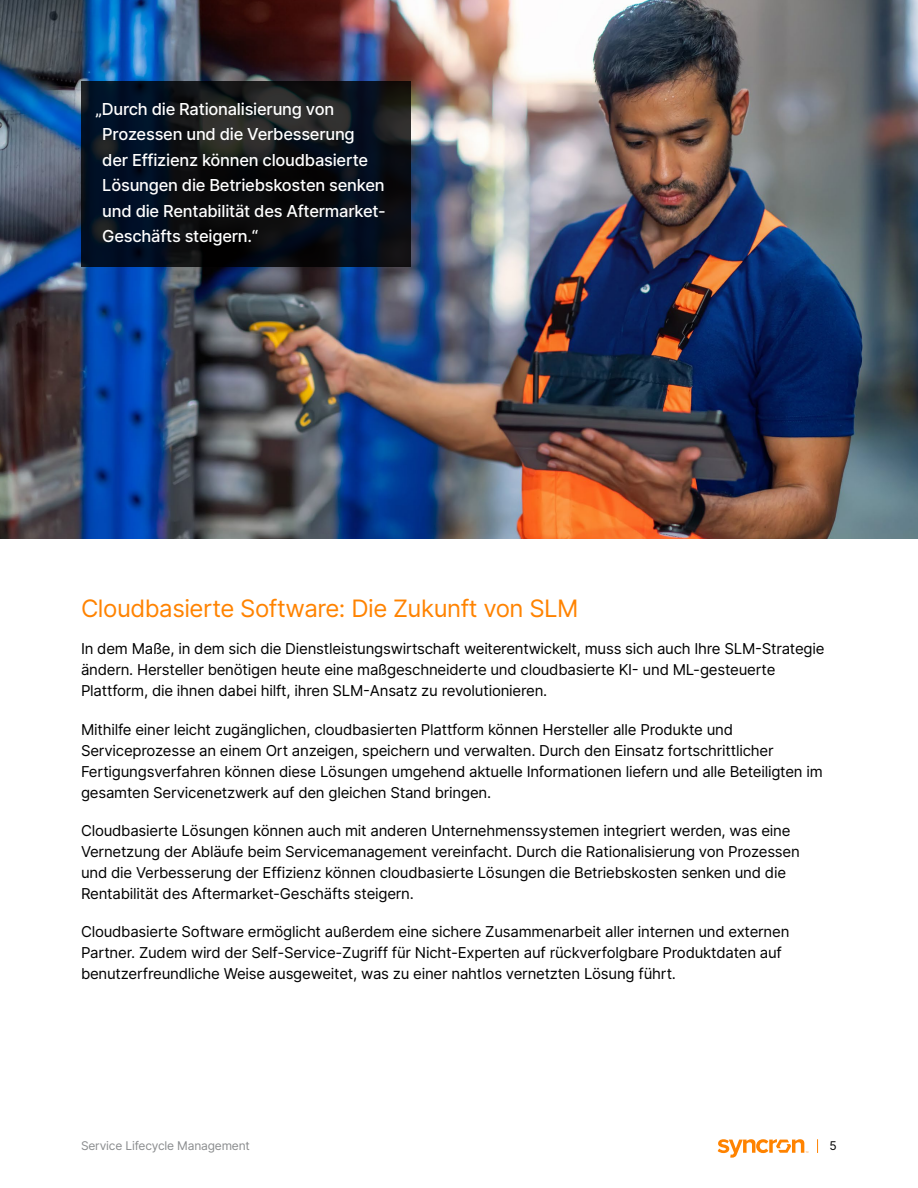
<style>
.page{position:relative;width:918px;height:1188px;background:#fff}
.page>*{position:absolute;margin:0;border:0;box-sizing:border-box;transform-origin:0 0}
.t1{font:24px "Inter";letter-spacing:-.02em;color:#ff8300}
.t2{font:500 16.5px/25.5px "Inter";letter-spacing:-.015em;color:#fff}
.t3{font:15px/21px "Inter";letter-spacing:-.015em;color:#000}
.t4{font:12px "Inter";letter-spacing:-.015em;color:#8a8c8e}
.t5{font:12px "Inter";color:#000}
</style>
<div class="page">
<svg style="left:718px;top:1139px;width:90px;height:19px"></svg>
<svg style="left:817px;top:1139px;width:1px;height:14px"></svg>
<img style="left:0;top:0;width:918px;height:538px">
<svg style="left:81px;top:81px;width:329px;height:186px;background:#0c1119"></svg>
<p class="t2" style="left:102px;top:96px;width:285px;text-indent:-7px">„Durch die Rationalisierung von Prozessen und die Verbesserung<br>der Effizienz können cloudbasierte Lösungen die Betriebskosten senken und die Rentabilität des Aftermarket-Geschäfts steigern.“</p>
<h1 class="t1" style="left:81px;top:591px;width:499px">Cloudbasierte Software: Die Zukunft von SLM</h1>
<p class="t3" style="left:81px;top:638px;width:745px">In dem Maße, in dem sich die Dienstleistungswirtschaft weiterentwickelt, muss sich auch Ihre SLM-Strategie ändern. Hersteller benötigen heute eine maßgeschneiderte und cloudbasierte KI- und ML-gesteuerte<br>Plattform, die ihnen dabei hilft, ihren SLM-Ansatz zu revolutionieren.</p>
<p class="t3" style="left:81px;top:718px;width:743px">Mithilfe einer leicht zugänglichen, cloudbasierten Plattform können Hersteller alle Produkte und Serviceprozesse an einem Ort anzeigen, speichern und verwalten. Durch den Einsatz fortschrittlicher Fertigungsverfahren können diese Lösungen umgehend aktuelle Informationen liefern und alle Beteiligten im gesamten Servicenetzwerk auf den gleichen Stand bringen.</p>
<p class="t3" style="left:81px;top:820px;width:720px">Cloudbasierte Lösungen können auch mit anderen Unternehmenssystemen integriert werden, was eine Vernetzung der Abläufe beim Servicemanagement vereinfacht. Durch die Rationalisierung von Prozessen und die Verbesserung der Effizienz können cloudbasierte Lösungen die Betriebskosten senken und die Rentabilität des Aftermarket-Geschäfts steigern.</p>
<p class="t3" style="left:81px;top:921px;width:710px">Cloudbasierte Software ermöglicht außerdem eine sichere Zusammenarbeit aller internen und externen<br>Partner. Zudem wird der Self-Service-Zugriff für Nicht-Experten auf rückverfolgbare Produktdaten auf benutzerfreundliche Weise ausgeweitet, was zu einer nahtlos vernetzten Lösung führt.</p>
<p class="t4" style="left:81px;top:1137px;width:171px">Service Lifecycle Management</p>
<p class="t5" style="left:829px;top:1137px;width:9px">5</p>
</div>
